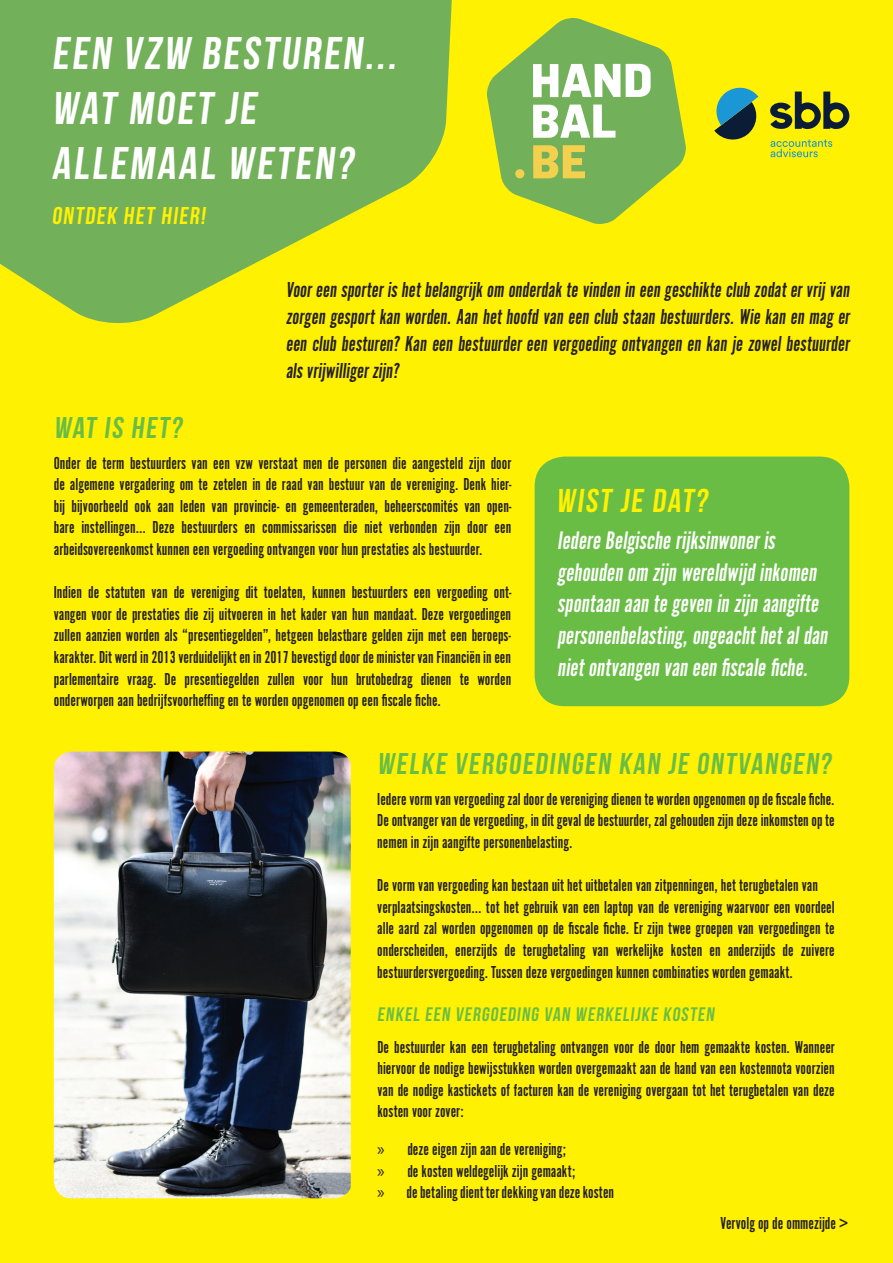
<style>
.page{position:relative;width:893px;height:1263px;background:#fff101}
.page>*{position:absolute;margin:0;border:0;box-sizing:border-box;transform-origin:0 0}
.t1{font:45.75px/54.9px "Bebas Neue";color:#fff}
.t2{font:33px "Bebas Neue";color:#fff101}
.t3{font:30px "Bebas Neue";color:#69bd45}
.t4{font:26.4px/31.7px "Alternate Got No 1 D";color:#fff}
.t5{font:24.3px "Bebas Neue";color:#fff101}
.t6{font:22.5px/27px "Alternate Got No 1 D";color:#231f20;text-align:justify}
.t7{font:19.5px "Bebas Neue";color:#69bd45}
.t8{font:18px/21.6px "Alternate Got No 1 D";color:#231f20;text-align:justify}
.s1{font-family:"Myriad Pro"}
</style>
<div class="page">
<svg style="left:0;top:0;width:452px;height:324px;fill:#73b05a"></svg>
<img style="left:54px;top:751px;width:297px;height:447px">
<svg style="left:487px;top:18px;width:199px;height:206px"></svg>
<div style="left:515px;top:169px;width:9px;height:9px;background:#f3d14f;border-radius:50%"></div>
<svg style="left:770px;top:139px;width:62px;height:18px"></svg>
<svg style="left:714px;top:87px;width:45px;height:53px"></svg>
<svg style="left:770px;top:92px;width:79px;height:37px"></svg>
<div style="left:535px;top:457px;width:314px;height:249px;background:#69bd45;border-radius:30px"></div>
<h1 class="t1" style="left:52px;top:25px;width:352px">EEN VZW BESTUREN...<br>WAT MOET JE<br>ALLEMAAL WETEN?</h1>
<h3 class="t5" style="left:52px;top:202px;width:158px">ONTDEK HET HIER!</h3>
<h3 class="t3" style="left:54px;top:411px;width:133px">WAT IS HET?</h3>
<p class="t6" style="left:286px;top:276px;width:568px">Vooreen sporteris hetbelangrijk om onderdak te vinden in een geschikte club zodatervrij van zorgen gesport kan worden. Aan het hoofd van een club staan bestuurders. Wie kan en mag er een club besturen? Kan een bestuurder een vergoeding ontvangen en kan je zowel bestuurder als vrijwilligerzijn?</p>
<p class="t8" style="left:54px;top:452px;width:459px">Onder de term bestuurders van een vzw verstaat men de personen die aangesteld zijn door de algemene vergadering om te zetelen in de raad van bestuur van de vereniging. Denk hier&shy;bij bijvoorbeeld ook aan leden van provincie- en gemeenteraden, beheerscomités van open&shy;bare instellingen… Deze bestuurders en commissarissen die niet verbonden zijn door een arbeidsovereenkomst kunnen een vergoeding ontvangen voor hun prestaties als bestuurder.</p>
<p class="t8" style="left:54px;top:582px;width:459px">Indien de statuten van de vereniging dit toelaten, kunnen bestuurders een vergoeding ont&shy;vangen voor de prestaties die zij uitvoeren in het kader van hun mandaat. Deze vergoedingen zullen aanzien worden als “presentiegelden”, hetgeen belastbare gelden zijn met een beroeps&shy;karakter. Dit werd in 2013 verduidelijkt en in 2017 bevestigd door de minister van Financiën in een parlementaire vraag. De presentiegelden zullen voor hun brutobedrag dienen te worden onderworpen aan bedrijfsvoorheffing en te worden opgenomen op een fiscale fiche.</p>
<h2 class="t2" style="left:556px;top:482px;width:157px">WIST JE DAT?</h2>
<h3 class="t4" style="left:557px;top:525px;width:276px">Iedere Belgische rijksinwoneris gehouden om zijn wereldwijd inkomen spontaan aan te geven in zijn aangifte personenbelasting,ongeachthetaldan nietontvangen van een fiscale fiche.</h3>
<h3 class="t3" style="left:377px;top:747px;width:459px">WELKE VERGOEDINGEN KAN JE ONTVANGEN?</h3>
<p class="t8" style="left:377px;top:788px;width:459px">Iedere vorm van vergoeding zal door de vereniging dienen te worden opgenomen op de fiscale fiche.<br>De ontvanger van de vergoeding, in dit geval de bestuurder, zal gehouden zijn deze inkomsten op te nemen in zijn aangifte personenbelasting.</p>
<p class="t8" style="left:377px;top:875px;width:459px;text-align:left">De vorm van vergoeding kan bestaan uit het uitbetalen van zitpenningen, het terugbetalen van verplaatsingskosten… tot het gebruik van een laptop van de vereniging waarvoor een voordeel alle aard zal worden opgenomen op de fiscale fiche. Er zijn twee groepen van vergoedingen te onderscheiden, enerzijds de terugbetaling van werkelijke kosten en anderzijds de zuivere bestuurdersvergoeding. Tussen deze vergoedingen kunnen combinaties worden gemaakt.</p>
<p class="t7" style="left:377px;top:1004px;width:341px">ENKEL EEN VERGOEDING VAN WERKELIJKE KOSTEN</p>
<p class="t8" style="left:377px;top:1036px;width:459px">De bestuurder kan een terugbetaling ontvangen voor de door hem gemaakte kosten. Wanneer hiervoor de nodige bewijsstukken worden overgemaakt aan de hand van een kostennota voorzien van de nodige kastickets of facturen kan de vereniging overgaan tot het terugbetalen van deze kosten voor zover:</p>
<p class="t8" style="left:377px;top:1139px;width:238px;text-align:left"><span class="s1">»</span> deze eigen zijn aan de vereniging;<br><span class="s1">»</span> de kosten weldegelijk zijn gemaakt;<br><span class="s1">»</span> de betaling dient ter dekking van deze kosten</p>
<p class="t8" style="left:720px;top:1212px;width:129px">Vervolg op de ommezijde &gt;</p>
</div>
